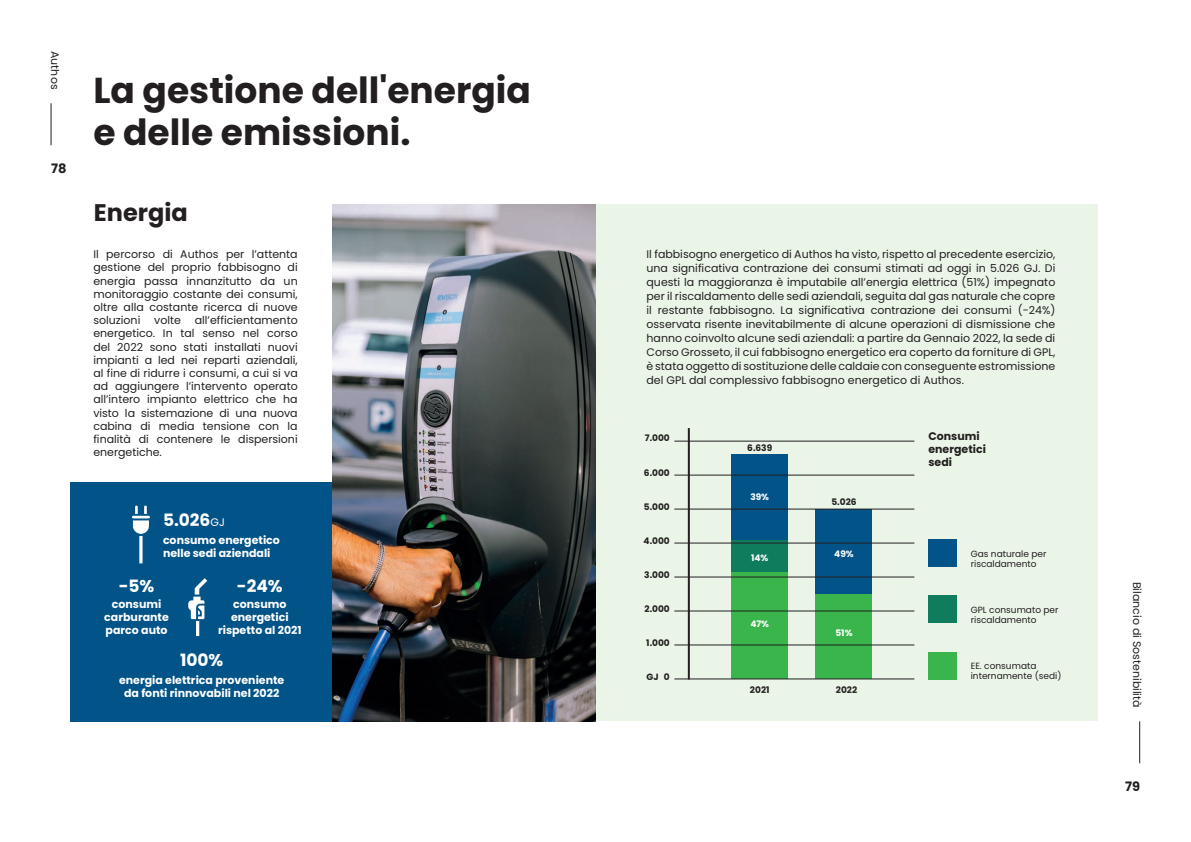
<style>
.page{position:relative;width:1191px;height:842px;background:#fff}
.page>*{position:absolute;margin:0;border:0;box-sizing:border-box;transform-origin:0 0}
.t1{font:700 36px/42px "Poppins";color:#231f20}
.t2{font:700 24px "Poppins";color:#231f20}
.t3{font:700 17px "Poppins";color:#fff}
.t4{font:700 13px "Poppins";color:#231f20}
.t5{font:11px/13.2px "Poppins";color:#231f20;text-align:justify}
.t6{font:700 11px/13px "Poppins";color:#fff;text-align:center}
.t7{font:700 11px/13px "Poppins";color:#231f20}
.t8{font:9px/10px "Poppins";color:#231f20}
.t9{font:700 9px "Poppins";color:#231f20}
.t10{font:700 9px "Poppins";color:#fff}
.s1{font-weight:400;font-size:11px}
</style>
<div class="page">
<div style="left:595px;top:204px;width:502px;height:517px;background:#eaf5e8"></div>
<hr style="left:51px;top:103px;width:1px;height:42px;background:#231f20">
<hr style="left:1139px;top:721px;width:1px;height:42px;background:#231f20">
<div style="left:70px;top:482px;width:263px;height:239px;background:#015388"></div>
<hr style="left:196px;top:621px;width:3px;height:15px;background:#fff">
<svg style="left:188px;top:578px;width:19px;height:41px"></svg>
<svg style="left:139px;top:536px;width:4px;height:27px"></svg>
<svg style="left:132px;top:506px;width:18px;height:28px"></svg>
<div style="left:928px;top:540px;width:28px;height:27px;background:#015388"></div>
<div style="left:928px;top:595px;width:28px;height:28px;background:#0f7c5e"></div>
<div style="left:928px;top:652px;width:28px;height:27px;background:#39b54c"></div>
<div style="left:731px;top:572px;width:56px;height:106px;background:#39b54c"></div>
<div style="left:731px;top:540px;width:56px;height:32px;background:#0f7c5e"></div>
<div style="left:731px;top:454px;width:56px;height:86px;background:#015388"></div>
<div style="left:815px;top:594px;width:57px;height:84px;background:#39b54c"></div>
<div style="left:815px;top:509px;width:57px;height:85px;background:#015388"></div>
<hr style="left:674px;top:441px;width:240px;height:1px;background:#231f20">
<hr style="left:674px;top:678px;width:240px;height:1px;background:#231f20">
<hr style="left:674px;top:644px;width:240px;height:1px;background:#231f20">
<hr style="left:674px;top:610px;width:240px;height:1px;background:#231f20">
<hr style="left:674px;top:576px;width:240px;height:1px;background:#231f20">
<hr style="left:674px;top:542px;width:240px;height:1px;background:#231f20">
<hr style="left:674px;top:509px;width:240px;height:1px;background:#231f20">
<hr style="left:674px;top:475px;width:240px;height:1px;background:#231f20">
<hr style="left:688px;top:428px;width:2px;height:251px;background:#231f20">
<img style="left:333px;top:204px;width:262px;height:517px">
<p class="t5" style="left:61px;top:51px;width:40px;rotate:90deg">Authos</p>
<p class="t4" style="left:51px;top:161px;width:17px">78</p>
<h1 class="t1" style="left:93px;top:70px;width:439px">La gestione dell'energia e delle emissioni.</h1>
<h2 class="t2" style="left:94px;top:199px;width:95px">Energia</h2>
<p class="t5" style="left:93px;top:248px;width:206px">Il percorso di Authos per l’attenta gestione del proprio fabbisogno di energia passa innanzitutto da un monitoraggio costante dei consumi, oltre alla costante ricerca di nuove soluzioni</p>
<p class="t5" style="left:93px;top:314px;width:206px;text-indent:101px">all’efficientamento energetico. In tal senso nel corso del 2022 sono stati installati nuovi impianti a led nei reparti aziendali, al fine di ridurre i consumi, a cui si va ad aggiungere l’intervento operato all’intero impianto elettrico che ha visto la sistemazione di una nuova cabina di media tensione con la finalità di contenere le dispersioni energetiche.</p>
<p class="t5" style="left:154px;top:314px;width:28px">volte</p>
<h3 class="t3" style="left:163px;top:510px;width:63px">5.026<span class="s1">GJ</span></h3>
<p class="t6" style="left:163px;top:534px;width:118px;text-align:left">consumo energetico nelle sedi aziendali</p>
<h3 class="t3" style="left:119px;top:576px;width:37px">-5%</h3>
<h3 class="t3" style="left:237px;top:576px;width:47px">-24%</h3>
<p class="t6" style="left:104px;top:598px;width:66px">consumi carburante parco auto</p>
<p class="t6" style="left:218px;top:598px;width:85px">consumo energetici rispetto al 2021</p>
<h3 class="t3" style="left:180px;top:650px;width:45px">100%</h3>
<p class="t6" style="left:119px;top:674px;width:167px">energia elettrica proveniente da fonti rinnovabili nel 2022</p>
<p class="t5" style="left:646px;top:247px;width:410px;line-height:14px">Il fabbisogno energetico di Authos ha visto, rispetto al precedente esercizio, una significativa contrazione dei consumi stimati ad oggi in 5.026 GJ. Di questi la maggioranza è imputabile all’energia elettrica (51%) impegnato per il riscaldamento delle sedi aziendali, seguita dal gas naturale che copre il restante fabbisogno. La significativa contrazione dei consumi (-24%) osservata risente inevitabilmente di alcune operazioni di dismissione che hanno coinvolto alcune sedi aziendali: a partire da Gennaio 2022, la sede di Corso Grosseto, il cui fabbisogno energetico era coperto da forniture di GPL, è stata oggetto di sostituzione delle caldaie con conseguente estromissione del GPL dal complessivo fabbisogno energetico di Authos.</p>
<p class="t9" style="left:645px;top:433px;width:26px">7.000</p>
<p class="t9" style="left:644px;top:467px;width:27px">6.000</p>
<p class="t9" style="left:644px;top:501px;width:27px">5.000</p>
<p class="t9" style="left:643px;top:535px;width:28px">4.000</p>
<p class="t9" style="left:747px;top:443px;width:26px">6.639</p>
<p class="t10" style="left:750px;top:491px;width:20px">39%</p>
<p class="t9" style="left:831px;top:497px;width:27px">5.026</p>
<p class="t7" style="left:928px;top:429px;width:59px">Consumi energetici sedi</p>
<p class="t10" style="left:834px;top:549px;width:21px">49%</p>
<p class="t8" style="left:970px;top:549px;width:77px">Gas naturale per riscaldamento</p>
<p class="t8" style="left:970px;top:605px;width:89px">GPL consumato per riscaldamento</p>
<p class="t8" style="left:970px;top:661px;width:67px">EE. consumata</p>
<p class="t10" style="left:751px;top:552px;width:19px">14%</p>
<p class="t9" style="left:644px;top:569px;width:27px">3.000</p>
<p class="t9" style="left:644px;top:603px;width:27px">2.000</p>
<p class="t10" style="left:750px;top:618px;width:20px">47%</p>
<p class="t10" style="left:835px;top:628px;width:19px">51%</p>
<p class="t9" style="left:646px;top:638px;width:25px">1.000</p>
<p class="t9" style="left:664px;top:672px;width:7px">0</p>
<p class="t8" style="left:970px;top:671px;width:92px">internamente (sedi)</p>
<p class="t9" style="left:646px;top:672px;width:14px">GJ</p>
<p class="t9" style="left:750px;top:684px;width:21px">2021</p>
<p class="t9" style="left:836px;top:684px;width:23px">2022</p>
<p class="t5" style="left:1143px;top:582px;width:127px;rotate:90deg">Bilancio di Sostenibilità</p>
<p class="t4" style="left:1125px;top:779px;width:16px">79</p>
</div>
